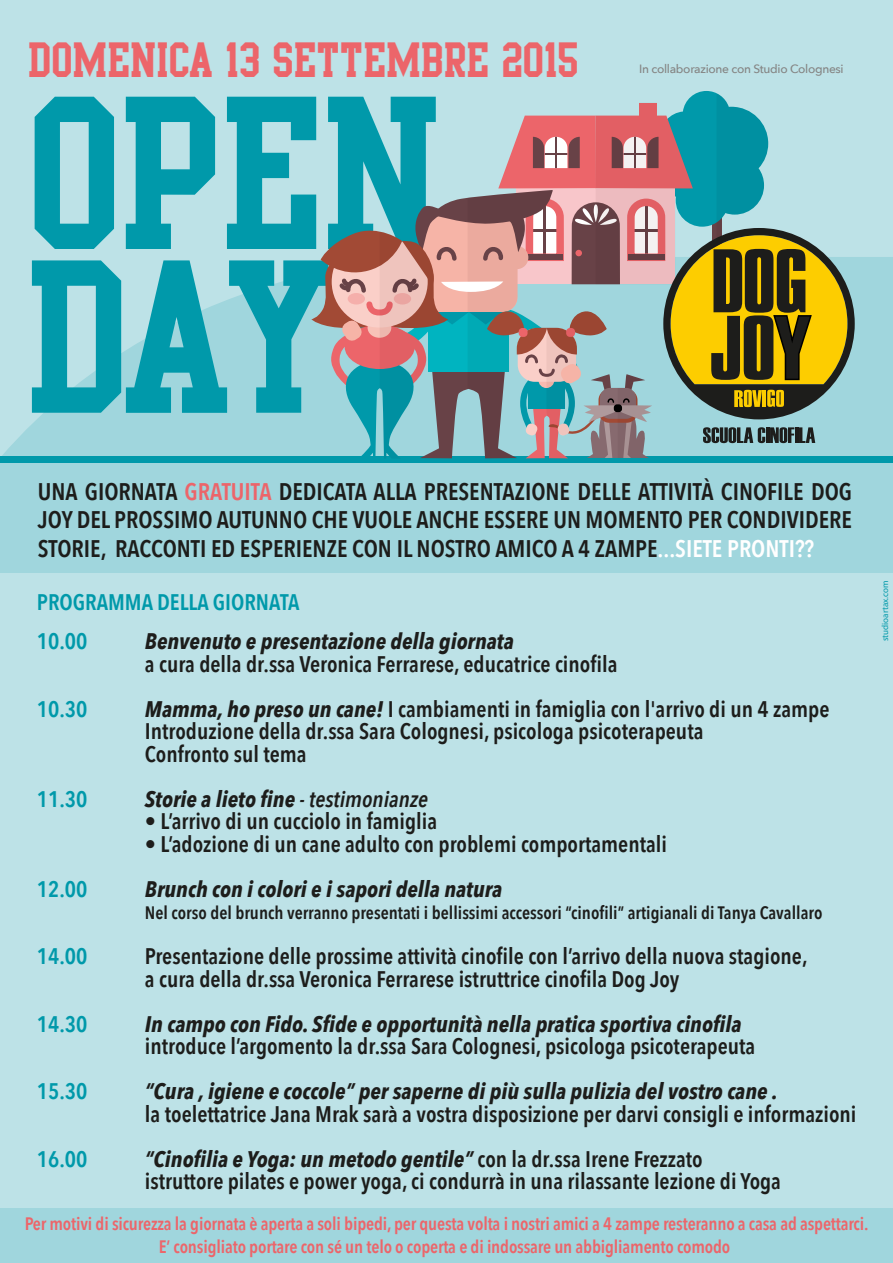
<style>
.page{position:relative;width:893px;height:1263px;background:#bde2e7}
.page>*{position:absolute;margin:0;border:0;box-sizing:border-box;transform-origin:0 0}
.t1{font:185.25px/163.6px "Porn Star Academy";color:#09a}
.t2{font:41.85px "Porn Star Academy";color:#ec656a}
.t3{font:600 24px/28.5px "Avenir Next Condensed";color:#1d1d1b;text-align:justify}
.t4{font:600 22.5px/22.5px "Avenir Next Condensed";color:#1d1d1b}
.t5{font:italic 700 22.5px "Avenir Next Condensed";color:#1d1d1b}
.t6{font:600 22.5px/38.8px "Avenir Next Condensed";color:#09a}
.t7{font:600 18px/22.5px "Avenir Next Condensed";letter-spacing:-.01em;color:#ec656a;text-align:center}
.t8{font:600 18px "Avenir Next Condensed";color:#1d1d1b}
.t9{font:500 12px "Avenir Next";letter-spacing:-.025em;color:#858584}
.t10{font:9px "Myriad Pro";color:#09a}
.s1{color:#ec656a}
.s2{color:#fff}
.s3{font-weight:700;font-style:italic}
.s4{font-weight:600}
</style>
<div class="page">
<svg style="left:2px;top:257px;width:891px;height:199px;fill:#a0d6dd"></svg>
<div style="left:0;top:456px;width:893px;height:8px;background:#09a"></div>
<div style="left:0;top:463px;width:893px;height:109px;background:#a0d6dd"></div>
<div style="left:0;top:1208px;width:893px;height:55px;background:#a0d6dd"></div>
<svg style="left:311px;top:91px;width:544px;height:368px"></svg>
<h2 class="t2" style="left:27px;top:37px;width:552px">DOMENICA 13 SETTEMBRE 2015</h2>
<h1 class="t1" style="left:20px;top:91px;width:414px">OPEN<br>DAY</h1>
<p class="t9" style="left:639px;top:58px;width:206px">In collaborazione con Studio Colognesi</p>
<p class="t3" style="left:38px;top:476px;width:816px">UNA GIORNATA <span class="s1">GRATUITA</span> DEDICATA ALLA PRESENTAZIONE DELLE ATTIVITÀ CINOFILE DOG JOY DEL PROSSIMO AUTUNNO CHE VUOLE ANCHE ESSERE UN MOMENTO PER CONDIVIDERE STORIE, RACCONTI ED ESPERIENZE CON IL NOSTRO AMICO A 4 ZAMPE<span class="s2">...SIETE PRONTI??</span></p>
<p class="t6" style="left:37px;top:582px;width:264px">PROGRAMMA DELLA GIORNATA<br>10.00</p>
<p class="t5" style="left:145px;top:628px;width:370px">Benvenuto e presentazione della giornata</p>
<p class="t4" style="left:145px;top:652px;width:474px">a cura della dr.ssa Veronica Ferrarese, educatrice cinofila</p>
<p class="t6" style="left:37px;top:689px;width:52px">10.30</p>
<p class="t4" style="left:145px;top:697px;width:686px"><span class="s3">Mamma, ho preso un cane!</span> I cambiamenti in famiglia con l'arrivo di un 4 zampe<br>Introduzione della dr.ssa Sara Colognesi, psicologa psicoterapeuta<br>Confronto sul tema</p>
<p class="t6" style="left:37px;top:779px;width:52px">11.30</p>
<p class="t5" style="left:145px;top:785px;width:285px">Storie a lieto fine <span class="s4">- testimonianze</span></p>
<p class="t4" style="left:145px;top:810px;width:294px">• L’arrivo di un cucciolo in famiglia</p>
<p class="t4" style="left:145px;top:832px;width:524px">• L’adozione di un cane adulto con problemi comportamentali</p>
<p class="t6" style="left:37px;top:869px;width:52px">12.00</p>
<p class="t5" style="left:145px;top:875px;width:359px">Brunch con i colori e i sapori della natura</p>
<p class="t8" style="left:145px;top:897px;width:679px">Nel corso del brunch verranno presentati i bellissimi accessori “cinofili” artigianali di Tanya Cavallaro</p>
<p class="t6" style="left:37px;top:936px;width:52px">14.00</p>
<p class="t4" style="left:145px;top:945px;width:664px">Presentazione delle prossime attività cinofile con l’arrivo della nuova stagione, a cura della dr.ssa Veronica Ferrarese istruttrice cinofila Dog Joy</p>
<p class="t6" style="left:37px;top:1004px;width:52px">14.30</p>
<p class="t5" style="left:145px;top:1010px;width:598px">In campo con Fido. Sfide e opportunità nella pratica sportiva cinofila</p>
<p class="t4" style="left:145px;top:1035px;width:612px">introduce l’argomento la dr.ssa Sara Colognesi, psicologa psicoterapeuta</p>
<p class="t6" style="left:37px;top:1071px;width:52px">15.30</p>
<p class="t5" style="left:145px;top:1078px;width:634px">“Cura , igiene e coccole” per saperne di più sulla pulizia del vostro cane .</p>
<p class="t4" style="left:145px;top:1102px;width:713px">la toelettatrice Jana Mrak sarà a vostra disposizione per darvi consigli e informazioni</p>
<p class="t6" style="left:37px;top:1139px;width:52px">16.00</p>
<p class="t4" style="left:145px;top:1147px;width:638px"><span class="s3">“Cinofilia e Yoga: un metodo gentile”</span> con la dr.ssa Irene Frezzato istruttore pilates e power yoga, ci condurrà in una rilassante lezione di Yoga</p>
<p class="t7" style="left:25px;top:1212px;width:845px">Per motivi di sicurezza la giornata è aperta a soli bipedi, per questa volta i nostri amici a 4 zampe resteranno a casa ad aspettarci.<br>E’ consigliato portare con sé un telo o coperta e di indossare un abbigliamento comodo</p>
<p class="t10" style="left:880px;top:641px;width:62px;rotate:-90deg">studioartax.com</p>
</div>
